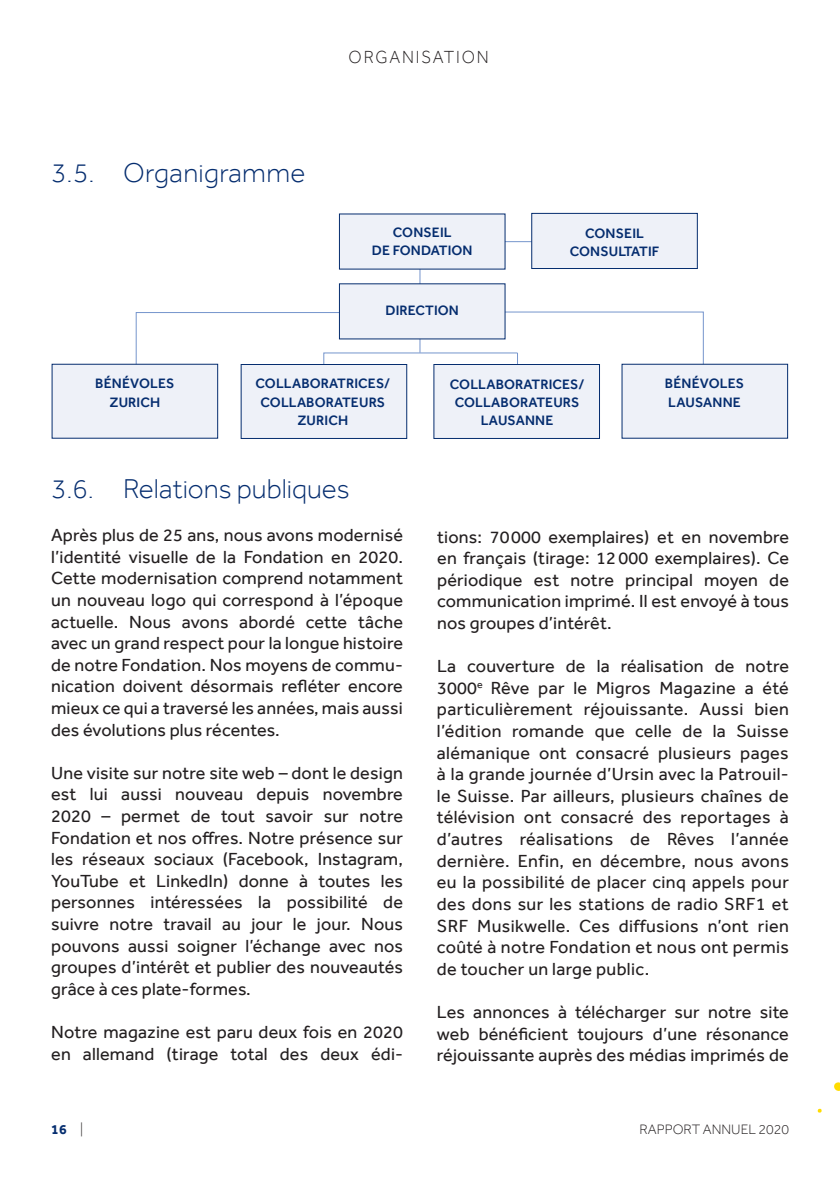
<style>
.page{position:relative;width:840px;height:1191px;background:#fff}
.page>*{position:absolute;margin:0;border:0;box-sizing:border-box;transform-origin:0 0}
.t1{font:300 28px "Effra";color:#052d6f}
.t2{font:18px/21.6px "Effra";letter-spacing:.01em;color:#231f20;text-align:justify}
.t3{font:300 18px "Effra";letter-spacing:.105em;color:#231f20;scale:.95 1}
.t4{font:500 14px/18px "Effra";letter-spacing:.01em;color:#052d6f;text-align:center}
.t5{font:300 14px "Effra";color:#231f20}
.t6{font:700 14px "Effra";color:#052d6f}
.s1{font-weight:300;color:#231f20}
</style>
<div class="page">
<hr style="left:419px;top:233px;width:1px;height:120px;background:#7595cc">
<hr style="left:474px;top:241px;width:88px;height:1px;background:#7595cc">
<svg style="left:135px;top:311px;width:569px;height:82px"></svg>
<hr style="left:516px;top:353px;width:1px;height:39px;background:#7595cc">
<div style="left:339px;top:283px;width:166px;height:56px;background:#eef1f8"></div>
<div style="left:339px;top:213px;width:166px;height:56px;background:#eef1f8"></div>
<div style="left:240px;top:364px;width:167px;height:75px;background:#eef1f8;border:1px solid #052d6f"></div>
<div style="left:433px;top:364px;width:166px;height:75px;background:#eef1f8;border:1px solid #052d6f"></div>
<div style="left:52px;top:364px;width:166px;height:75px;background:#eef1f8;border:1px solid #052d6f"></div>
<div style="left:621px;top:364px;width:166px;height:75px;background:#eef1f8;border:1px solid #052d6f"></div>
<div style="left:531px;top:213px;width:166px;height:56px;background:#eef1f8;border:1px solid #052d6f"></div>
<svg style="left:834px;top:1082px;width:5px;height:9px"></svg>
<svg style="left:817px;top:1108px;width:4px;height:4px"></svg>
<h1 class="t1" style="left:51px;top:156px;width:255px">3.5. Organigramme</h1>
<p class="t3" style="left:348px;top:46px;width:149px">ORGANISATION</p>
<p class="t4" style="left:371px;top:223px;width:102px">CONSEIL<br>DE FONDATION</p>
<p class="t4" style="left:385px;top:301px;width:75px">DIRECTION</p>
<p class="t4" style="left:569px;top:224px;width:91px">CONSEIL<br>CONSULTATIF</p>
<p class="t4" style="left:95px;top:375px;width:81px">BÉNÉVOLES<br>ZURICH</p>
<p class="t4" style="left:255px;top:375px;width:136px">COLLABORATRICES/<br>COLLABORATEURS<br>ZURICH</p>
<p class="t4" style="left:449px;top:375px;width:136px">COLLABORATRICES/<br>COLLABORATEURS<br>LAUSANNE</p>
<p class="t4" style="left:664px;top:375px;width:81px;text-align:left">BÉNÉVOLES<br>LAUSANNE</p>
<h1 class="t1" style="left:51px;top:472px;width:300px">3.6. Relations publiques</h1>
<p class="t2" style="left:51px;top:524px;width:353px">Après plus de 25 ans, nous avons modernisé l’identité visuelle de la Fondation en 2020.<br>Cette modernisation comprend notamment un nouveau logo qui correspond à l’époque actuelle. Nous avons abordé cette tâche avec un grand respect pour la longue histoire de notre Fondation. Nos moyens de commu&shy;nication doivent désormais refléter encore mieux ce qui a traversé les années, mais aussi des évolutions plus récentes.</p>
<p class="t2" style="left:51px;top:762px;width:353px">Une visite sur notre site web – dont le design est lui aussi nouveau depuis novembre 2020 – permet de tout savoir sur notre Fondation et nos offres. Notre présence sur les réseaux sociaux (Facebook, Instagram, YouTube et LinkedIn) donne à toutes les personnes intéressées la possibilité de suivre notre travail au jour le jour. Nous pouvons aussi soigner l’échange avec nos groupes d’intérêt et publier des nouveautés grâce à ces plate-formes.</p>
<p class="t2" style="left:51px;top:1021px;width:353px">Notre magazine est paru deux fois en 2020 en allemand (tirage total des deux édi-</p>
<p class="t2" style="left:437px;top:525px;width:353px">tions: 70000 exemplaires) et en novembre en français (tirage: 12000 exemplaires). Ce périodique est notre principal moyen de communication imprimé. Il est envoyé à tous nos groupes d’intérêt.</p>
<p class="t2" style="left:436px;top:655px;width:353px">La couverture de la réalisation de notre 3000<sup>e</sup> Rêve par le Migros Magazine a été particulièrement réjouissante. Aussi bien l’édition romande que celle de la Suisse alémanique ont consacré plusieurs pages à la grande journée d’Ursin avec la Patrouil&shy;le Suisse. Par ailleurs, plusieurs chaînes de télévision ont consacré des reportages à d’autres réalisations de Rêves l’année dernière. Enfin, en décembre, nous avons eu la possibilité de placer cinq appels pour des dons sur les stations de radio SRF1 et SRF Musikwelle. Ces diffusions n’ont rien coûté à notre Fondation et nous ont permis de toucher un large public.</p>
<p class="t2" style="left:436px;top:1001px;width:353px">Les annonces à télécharger sur notre site web bénéficient toujours d’une résonance réjouissante auprès des médias imprimés de</p>
<p class="t6" style="left:51px;top:1120px;width:34px">16 <span class="s1">|</span></p>
<p class="t5" style="left:639px;top:1120px;width:151px">RAPPORT ANNUEL 2020</p>
</div>
